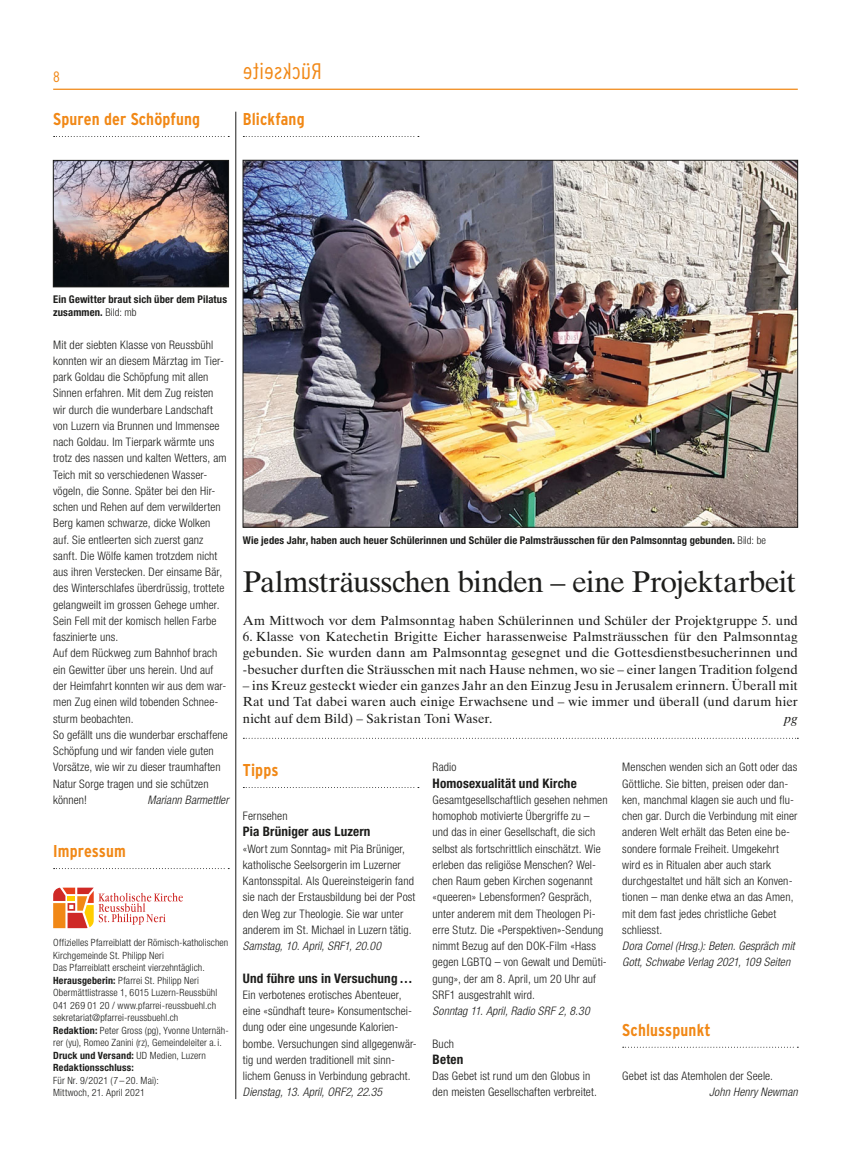
<style>
.page{position:relative;width:851px;height:1170px;background:#fff}
.page>*{position:absolute;margin:0;border:0;box-sizing:border-box;transform-origin:0 0}
.t1{font:30px "Times Ten LT Std";letter-spacing:-.03em;color:#1d1d1b}
.t2{font:700 condensed 17.12px "Interstate";letter-spacing:.01em;color:#f18816}
.t3{font:300 condensed 15px "Interstate";color:#f18816}
.t4{font:13.12px/16.2px "Times Ten LT Std";color:#1d1d1b;text-align:justify}
.t5{font:700 condensed 13.12px "Helvetica Neue LT Std";letter-spacing:.01em;color:#1d1d1b}
.t6{font:italic 13.12px "Times Ten LT Std";color:#1d1d1b}
.t7{font:300 condensed 11.75px/16.2px "Helvetica Neue LT Std";letter-spacing:.01em;color:#1d1d1b}
.t8{font:italic 300 condensed 11.75px/16.2px "Helvetica Neue LT Std";letter-spacing:.01em;color:#1d1d1b}
.t9{font:700 condensed 10.62px/12.8px "Helvetica Neue LT Std";letter-spacing:.015em;color:#1d1d1b}
.t10{font:300 condensed 10px/12.5px "Helvetica Neue LT Std";letter-spacing:.01em;color:#1d1d1b}
.s1{font-weight:300}
.s2{font-weight:700}
</style>
<div class="page">
<hr style="left:235px;top:112px;width:1px;height:986px;background:#1d1d1b">
<hr style="left:53px;top:89px;width:744px;height:1px;background:#f18816">
<svg style="left:243px;top:136px;width:176px;height:1px"></svg>
<svg style="left:54px;top:868px;width:175px;height:1px"></svg>
<svg style="left:53px;top:887px;width:130px;height:41px"></svg>
<img style="left:245px;top:162px;width:550px;height:363px">
<svg style="left:54px;top:136px;width:175px;height:1px"></svg>
<svg style="left:243px;top:787px;width:176px;height:1px"></svg>
<svg style="left:243px;top:737px;width:555px;height:1px"></svg>
<svg style="left:622px;top:1046px;width:176px;height:1px"></svg>
<img style="left:55px;top:162px;width:172px;height:123px">
<div style="left:53px;top:160px;width:176px;height:127px;border:1px solid #1d1d1b"></div>
<p class="t3" style="left:53px;top:71px;width:8px">8</p>
<h2 class="t2" style="left:53px;top:113px;width:148px">Spuren der Schöpfung</h2>
<h2 class="t2" style="left:243px;top:113px;width:63px">Blickfang</h2>
<p class="t9" style="left:53px;top:294px;width:175px">Ein Gewitter braut sich über dem Pilatus zusammen. <span class="s1">Bild: mb</span></p>
<p class="t7" style="left:53px;top:337px;width:176px">Mit der siebten Klasse von Reussbühl konnten wir an diesem Märztag im Tier&shy;park Goldau die Schöpfung mit allen Sinnen erfahren. Mit dem Zug reisten wir durch die wunderbare Landschaft von Luzern via Brunnen und Immensee nach Goldau. Im Tierpark wärmte uns trotz des nassen und kalten Wetters, am Teich mit so verschiedenen Wasser&shy;vögeln, die Sonne. Später bei den Hir&shy;schen und Rehen auf dem verwilderten Berg kamen schwarze, dicke Wolken auf. Sie entleerten sich zuerst ganz sanft. Die Wölfe kamen trotzdem nicht aus ihren Verstecken. Der einsame Bär, des Winterschlafes überdrüssig, trottete gelangweilt im grossen Gehege umher.<br>Sein Fell mit der komisch hellen Farbe faszinierte uns.<br>Auf dem Rückweg zum Bahnhof brach ein Gewitter über uns herein. Und auf der Heimfahrt konnten wir aus dem war&shy;men Zug einen wild tobenden Schnee&shy;sturm beobachten.<br>So gefällt uns die wunderbar erschaffene Schöpfung und wir fanden viele guten Vorsätze, wie wir zu dieser traumhaften Natur Sorge tragen und sie schützen können!</p>
<p class="t8" style="left:147px;top:792px;width:83px">Mariann Barmettler</p>
<h2 class="t2" style="left:53px;top:845px;width:74px">Impressum</h2>
<p class="t10" style="left:53px;top:937px;width:177px">Offizielles Pfarreiblatt der Römisch-katholischen Kirchgemeinde St. Philipp Neri<br>Das Pfarreiblatt erscheint vierzehntäglich.<br><span class="s2">Herausgeberin:</span> Pfarrei St. Philipp Neri Obermättlistrasse 1, 6015 Luzern-Reussbühl 041 269 01 20 / www.pfarrei-reussbuehl.ch sekretariat@pfarrei-reussbuehl.ch<br><span class="s2">Redaktion:</span> Peter Gross (pg), Yvonne Unternäh&shy;rer (yu), Romeo Zanini (rz), Gemeindeleiter a. i.<br><span class="s2">Druck und Versand:</span> UD Medien, Luzern <span class="s2">Redaktionsschluss:</span></p>
<p class="t10" style="left:53px;top:1075px;width:107px">Für Nr. 9/2021 (7 – 20. Mai):<br>Mittwoch, 21. April 2021</p>
<p class="t9" style="left:243px;top:534px;width:524px">Wie jedes Jahr, haben auch heuer Schülerinnen und Schüler die Palmsträusschen für den Palmsonntag gebunden. <span class="s1">Bild: be</span></p>
<h1 class="t1" style="left:243px;top:571px;width:554px">Palmsträusschen binden – eine Projektarbeit</h1>
<p class="t4" style="left:243px;top:613px;width:556px">Am Mittwoch vor dem Palmsonntag haben Schülerinnen und Schüler der Projektgruppe 5. und</p>
<p class="t4" style="left:243px;top:630px;width:556px">6. Klasse von Katechetin Brigitte Eicher harassenweise Palmsträusschen für den Palmsonntag gebunden. Sie wurden dann am Palmsonntag gesegnet und die Gottesdienstbesucherinnen und -besucher durften die Sträusschen mit nach Hause nehmen, wo sie – einer langen Tradition folgend</p>
<p class="t4" style="left:243px;top:678px;width:556px">– ins Kreuz gesteckt wieder ein ganzes Jahr an den Einzug Jesu in Jerusalem erinnern. Überall mit Rat und Tat dabei waren auch einige Erwachsene und – wie immer und überall (und darum hier nicht auf dem Bild) – Sakristan Toni Waser.</p>
<p class="t6" style="left:784px;top:712px;width:15px">pg</p>
<h2 class="t2" style="left:243px;top:764px;width:37px">Tipps</h2>
<p class="t7" style="left:243px;top:808px;width:46px">Fernsehen</p>
<p class="t5" style="left:243px;top:826px;width:129px">Pia Brüniger aus Luzern</p>
<p class="t7" style="left:243px;top:841px;width:174px">«Wort zum Sonntag» mit Pia Brüniger, katholische Seelsorgerin im Luzerner Kantonsspital. Als Quereinsteigerin fand sie nach der Erstausbildung bei der Post den Weg zur Theologie. Sie war unter anderem im St. Michael in Luzern tätig.</p>
<p class="t8" style="left:243px;top:938px;width:139px">Samstag, 10. April, SRF1, 20.00</p>
<p class="t5" style="left:243px;top:973px;width:171px">Und führe uns in Versuchung …</p>
<p class="t7" style="left:243px;top:987px;width:175px">Ein verbotenes erotisches Abenteuer, eine «sündhaft teure» Konsumentschei&shy;dung oder eine ungesunde Kalorien&shy;bombe. Versuchungen sind allgegenwär&shy;tig und werden traditionell mit sinn&shy;lichem Genuss in Verbindung gebracht.</p>
<p class="t8" style="left:243px;top:1085px;width:141px">Dienstag, 13. April, ORF2, 22.35</p>
<p class="t7" style="left:432px;top:760px;width:25px">Radio</p>
<p class="t5" style="left:432px;top:778px;width:146px">Homosexualität und Kirche</p>
<p class="t7" style="left:432px;top:792px;width:176px">Gesamtgesellschaftlich gesehen nehmen homophob motivierte Übergriffe zu – und das in einer Gesellschaft, die sich selbst als fortschrittlich einschätzt. Wie erleben das religiöse Menschen? Wel&shy;chen Raum geben Kirchen sogenannt «queeren» Lebensformen? Gespräch, unter anderem mit dem Theologen Pi&shy;erre Stutz. Die «Perspektiven»-Sendung nimmt Bezug auf den DOK-Film «Hass gegen LGBTQ – von Gewalt und Demüti&shy;gung», der am 8. April, um 20 Uhr auf SRF1 ausgestrahlt wird.</p>
<p class="t8" style="left:432px;top:1003px;width:159px">Sonntag 11. April, Radio SRF 2, 8.30</p>
<p class="t7" style="left:432px;top:1036px;width:23px">Buch</p>
<p class="t5" style="left:432px;top:1054px;width:32px">Beten</p>
<p class="t7" style="left:432px;top:1068px;width:166px">Das Gebet ist rund um den Globus in den meisten Gesellschaften verbreitet.</p>
<p class="t7" style="left:622px;top:760px;width:177px">Menschen wenden sich an Gott oder das Göttliche. Sie bitten, preisen oder dan&shy;ken, manchmal klagen sie auch und flu&shy;chen gar. Durch die Verbindung mit einer anderen Welt erhält das Beten eine be&shy;sondere formale Freiheit. Umgekehrt wird es in Ritualen aber auch stark durchgestaltet und hält sich an Konven&shy;tionen – man denke etwa an das Amen, mit dem fast jedes christliche Gebet schliesst.</p>
<p class="t8" style="left:622px;top:938px;width:174px">Dora Cornel (Hrsg.): Beten. Gespräch mit<br>Gott, Schwabe Verlag 2021, 109 Seiten</p>
<h2 class="t2" style="left:622px;top:1023px;width:90px">Schlusspunkt</h2>
<p class="t7" style="left:622px;top:1068px;width:152px">Gebet ist das Atemholen der Seele.</p>
<p class="t8" style="left:709px;top:1085px;width:90px">John Henry Newman</p>
</div>
